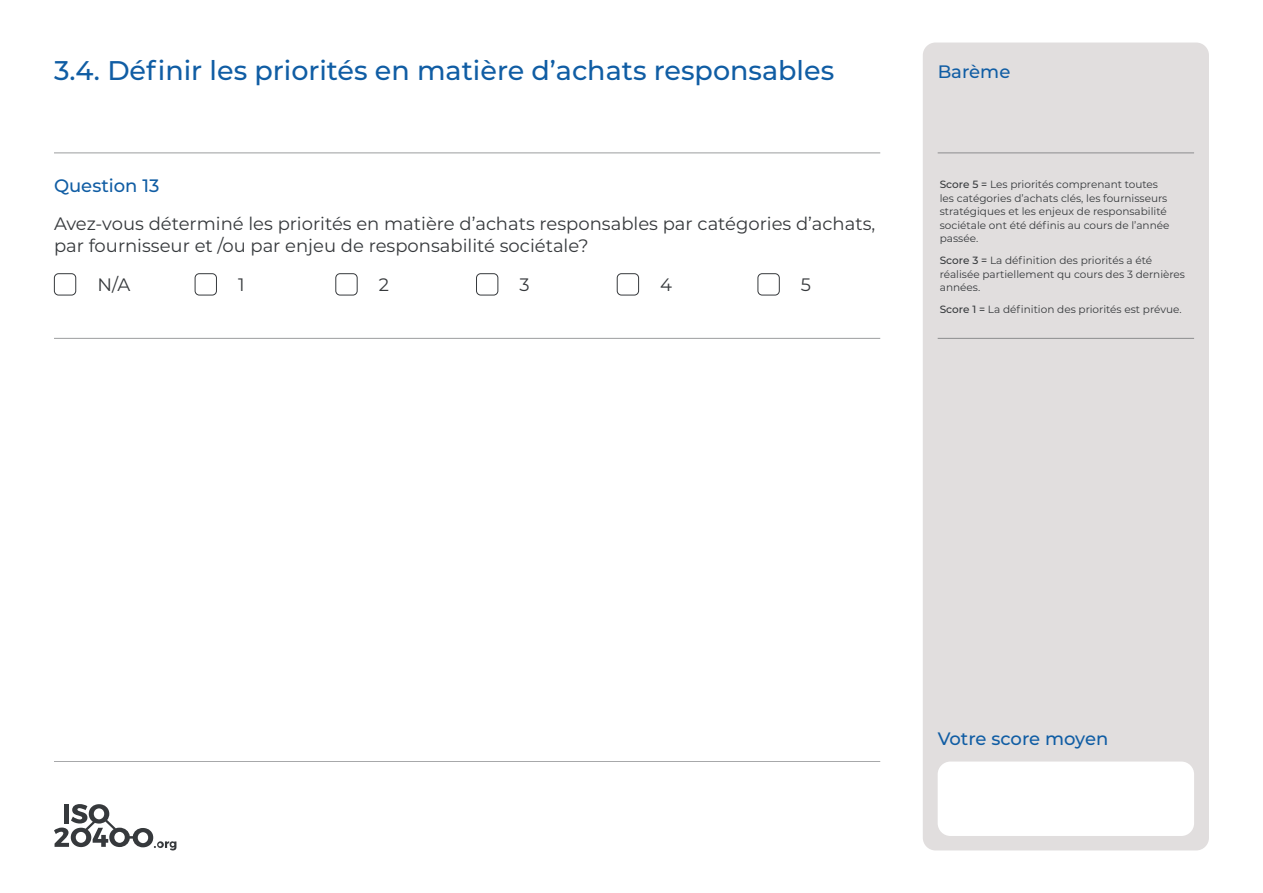
<style>
.page{position:relative;width:1263px;height:893px;background:#fff}
.page>*{position:absolute;margin:0;border:0;box-sizing:border-box;transform-origin:0 0}
.Section_Titles{font:500 27px "Montserrat";color:#105da4}
.Question{font:18px/21.6px "Montserrat";color:#36393c}
.Section_Titles-2{font:500 18px "Montserrat";color:#105da4}
.Question_No{font:500 18px "Montserrat";color:#105da4}
.Answers{font:18px "Montserrat";color:#36393c}
.Guidance{font:10.5px/13.5px "Montserrat";color:#36393c}
.s1{font-weight:500}
</style>
<div class="page">
<hr style="left:54px;top:761px;width:826px;height:1px;background:#36393c">
<svg style="left:54px;top:804px;width:122px;height:46px"></svg>
<div style="left:923px;top:43px;width:286px;height:807px;background:#e1dede;border-radius:13px"></div>
<div style="left:54px;top:273px;width:22px;height:22px;border:1px solid #36393c;border-radius:4px"></div>
<div style="left:757px;top:273px;width:23px;height:22px;border:1px solid #36393c;border-radius:4px"></div>
<div style="left:617px;top:273px;width:22px;height:22px;border:1px solid #36393c;border-radius:4px"></div>
<div style="left:476px;top:273px;width:22px;height:22px;border:1px solid #36393c;border-radius:4px"></div>
<div style="left:335px;top:273px;width:23px;height:22px;border:1px solid #36393c;border-radius:4px"></div>
<div style="left:195px;top:273px;width:22px;height:22px;border:1px solid #36393c;border-radius:4px"></div>
<div style="left:938px;top:761px;width:256px;height:75px;background:#fff;border-radius:13px"></div>
<hr style="left:54px;top:153px;width:826px;height:1px;background:#36393c">
<hr style="left:54px;top:338px;width:826px;height:1px;background:#36393c">
<hr style="left:938px;top:153px;width:256px;height:1px;background:#36393c">
<hr style="left:938px;top:338px;width:256px;height:1px;background:#36393c">
<p class="Section_Titles" style="left:54px;top:52px;width:782px">3.4. Définir les priorités en matière d’achats responsables</p>
<p class="Question_No" style="left:54px;top:173px;width:107px">Question 13</p>
<p class="Question" style="left:54px;top:213px;width:823px">Avez-vous déterminé les priorités en matière d’achats responsables par catégories d’achats, par fournisseur et /ou par enjeu de responsabilité sociétale?</p>
<p class="Answers" style="left:97px;top:272px;width:34px">N/A</p>
<p class="Answers" style="left:238px;top:272px;width:8px">1</p>
<p class="Answers" style="left:379px;top:272px;width:12px">2</p>
<p class="Answers" style="left:519px;top:272px;width:12px">3</p>
<p class="Answers" style="left:660px;top:272px;width:13px">4</p>
<p class="Answers" style="left:801px;top:272px;width:12px">5</p>
<p class="Section_Titles-2" style="left:938px;top:59px;width:74px">Barème</p>
<p class="Guidance" style="left:940px;top:177px;width:231px"><span class="s1">Score 5 =</span> Les priorités comprenant toutes les catégories d’achats clés, les fournisseurs stratégiques et les enjeux de responsabilité sociétale ont été définis au cours de l’année passée.</p>
<p class="Guidance" style="left:940px;top:253px;width:247px"><span class="s1">Score 3 =</span> La définition des priorités a été réalisée partiellement qu cours des 3 dernières années.</p>
<p class="Guidance" style="left:940px;top:302px;width:243px"><span class="s1">Score 1 =</span> La définition des priorités est prévue.</p>
<p class="Section_Titles-2" style="left:938px;top:726px;width:172px">Votre score moyen</p>
</div>
